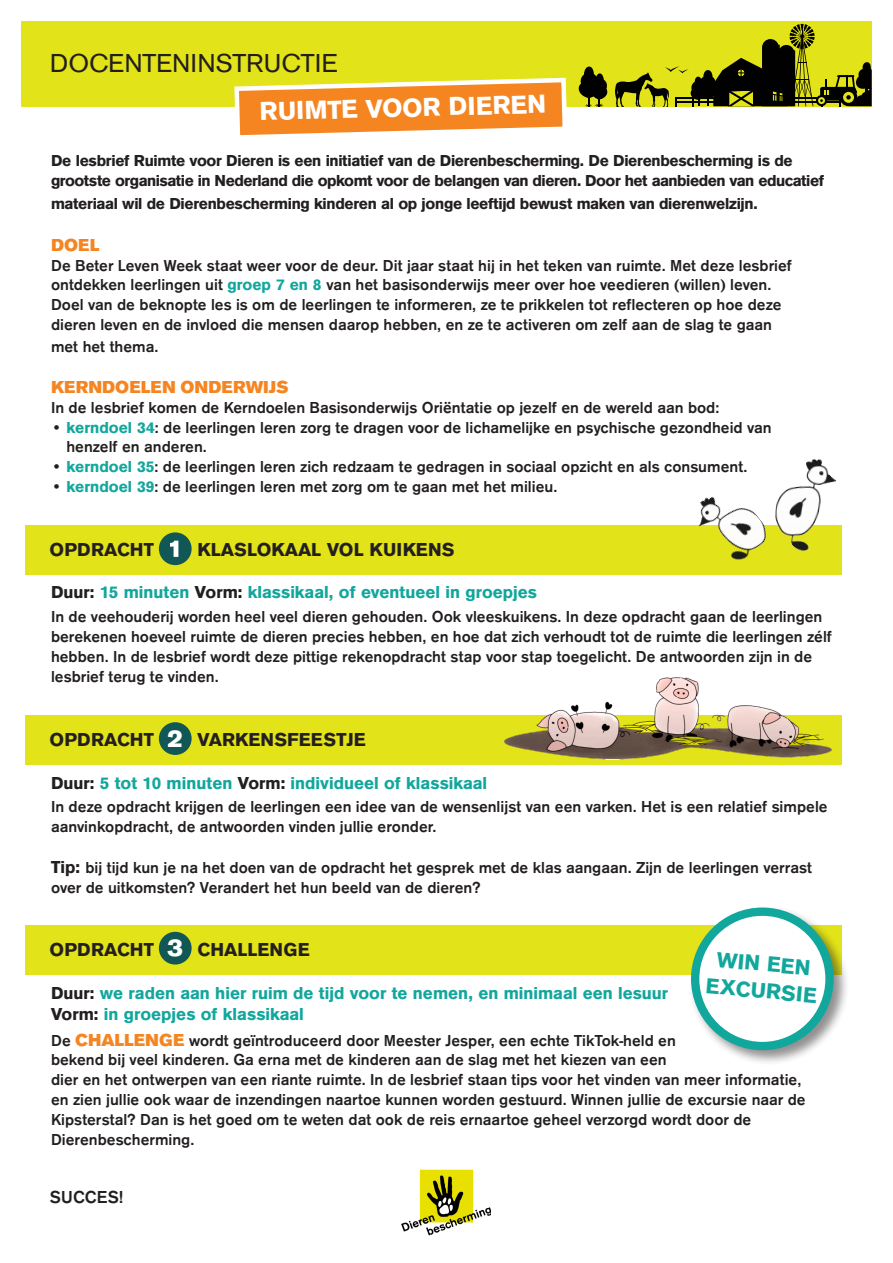
<style>
.page{position:relative;width:893px;height:1263px;background:#fff}
.page>*{position:absolute;margin:0;border:0;box-sizing:border-box;transform-origin:0 0}
.t1{font:27px "Dierenbescherming Sans";letter-spacing:-.005em;color:#231f20}
.t2{font:700 27px "Dierenbescherming Sans";color:#fff}
.t3{font:900 25.05px "Dierenbescherming Sans";color:#fff}
.t4{font:700 22.5px/27px "Dierenbescherming Sans";color:#12a79d;text-align:center}
.t5{font:700 19.5px "Dierenbescherming Sans";color:#231f20}
.t6{font:700 18px "Dierenbescherming Sans";color:#12a79d}
.t7{font:900 18px "Dierenbescherming Sans";color:#f58520}
.t8{font:18px "Dierenbescherming Sans Demi";letter-spacing:.01em;color:#231f20}
.t9{font:16.5px/19.8px "Dierenbescherming Sans Demi";color:#231f20}
.t10{font:700 16.5px/19.8px "Dierenbescherming Sans";letter-spacing:-.02em;color:#231f20}
.s1{font-family:"Dierenbescherming Sans";font-weight:700;color:#12a79d}
.s2{color:#231f20}
.s3{font-family:"Dierenbescherming Sans";font-weight:700;font-size:18px}
.s4{font-family:"Dierenbescherming Sans";font-weight:900;font-size:18px;color:#f58520}
</style>
<div class="page">
<div style="left:21px;top:21px;width:851px;height:85px;background:#e2e318"></div>
<hr style="left:675px;top:102px;width:165px;height:1px;background:#010203">
<svg style="left:578px;top:66px;width:30px;height:40px"></svg>
<div style="left:820px;top:87px;width:35px;height:14px;background:#010203;border-radius:2px"></div>
<svg style="left:835px;top:62px;width:37px;height:44px"></svg>
<svg style="left:615px;top:24px;width:214px;height:82px"></svg>
<svg style="left:232px;top:77px;width:337px;height:59px"></svg>
<div style="left:26px;top:525px;width:816px;height:50px;background:#e2e318"></div>
<div style="left:26px;top:715px;width:816px;height:50px;background:#e2e318"></div>
<div style="left:26px;top:924px;width:816px;height:50px;background:#e2e318"></div>
<div style="left:159px;top:532px;width:33px;height:33px;background:#105755;border-radius:50%"></div>
<svg style="left:170px;top:541px;width:8px;height:16px"></svg>
<img style="left:504px;top:677px;width:328px;height:83px">
<div style="left:159px;top:722px;width:33px;height:33px;background:#105755;border-radius:50%"></div>
<div style="left:159px;top:932px;width:33px;height:32px;background:#105755;border-radius:50%"></div>
<img style="left:698px;top:497px;width:69px;height:63px">
<img style="left:775px;top:459px;width:61px;height:93px">
<div style="left:689px;top:905px;width:160px;height:161px;background:#231f20;opacity:.5"></div>
<div style="left:695px;top:912px;width:134px;height:134px;background:#fff;border-radius:50%"></div>
<div style="left:691px;top:907px;width:143px;height:143px;border:8px solid #12a79d;border-radius:50%"></div>
<img style="left:401px;top:1169px;width:89px;height:67px">
<p class="t1" style="left:50px;top:43px;width:289px">DOCENTENINSTRUCTIE</p>
<p class="t2" style="left:259px;top:92px;width:288px;rotate:-2deg">RUIMTE VOOR DIEREN</p>
<p class="t10" style="left:51px;top:150px;width:775px">De lesbrief Ruimte voor Dieren is een initiatief van de Dierenbescherming. De Dierenbescherming is de grootste organisatie in Nederland die opkomt voor de belangen van dieren. Door het aanbieden van educatief</p>
<p class="t10" style="left:51px;top:193px;width:708px">materiaal wil de Dierenbescherming kinderen al op jonge leeftijd bewust maken van dierenwelzijn.</p>
<p class="t7" style="left:51px;top:231px;width:50px">DOEL</p>
<p class="t9" style="left:51px;top:254px;width:742px">De Beter Leven Week staat weer voor de deur. Dit jaar staat hij in het teken van ruimte. Met deze lesbrief ontdekken leerlingen uit <span class="s1">groep 7 en 8</span> van het basisonderwijs meer over hoe veedieren (willen) leven.<br>Doel van de beknopte les is om de leerlingen te informeren, ze te prikkelen tot reflecteren op hoe deze dieren leven en de invloed die mensen daarop hebben, en ze te activeren om zelf aan de slag te gaan</p>
<p class="t9" style="left:51px;top:335px;width:109px">met het thema.</p>
<p class="t7" style="left:51px;top:374px;width:239px">KERNDOELEN ONDERWIJS</p>
<p class="t9" style="left:51px;top:396px;width:670px">In de lesbrief komen de Kerndoelen Basisonderwijs Oriëntatie op jezelf en de wereld aan bod:</p>
<p class="t9" style="left:66px;top:416px;width:707px;text-indent:-15px">• <span class="s1">kerndoel 34</span>: de leerlingen leren zorg te dragen voor de lichamelijke en psychische gezondheid van henzelf en anderen.</p>
<p class="t9" style="left:51px;top:456px;width:698px">• <span class="s1">kerndoel 35</span>: de leerlingen leren zich redzaam te gedragen in sociaal opzicht en als consument.</p>
<p class="t9" style="left:51px;top:475px;width:508px">• <span class="s1">kerndoel 39</span>: de leerlingen leren met zorg om te gaan met het milieu.</p>
<p class="t5" style="left:50px;top:535px;width:106px">OPDRACHT</p>
<p class="t5" style="left:197px;top:535px;width:259px">KLASLOKAAL VOL KUIKENS</p>
<p class="t6" style="left:51px;top:578px;width:488px"><span class="s2">Duur:</span> 15 minuten <span class="s2">Vorm:</span> klassikaal, of eventueel in groepjes</p>
<p class="t9" style="left:51px;top:606px;width:782px">In de veehouderij worden heel veel dieren gehouden. Ook vleeskuikens. In deze opdracht gaan de leerlingen berekenen hoeveel ruimte de dieren precies hebben, en hoe dat zich verhoudt tot de ruimte die leerlingen zélf hebben. In de lesbrief wordt deze pittige rekenopdracht stap voor stap toegelicht. De antwoorden zijn in de lesbrief terug te vinden.</p>
<p class="t5" style="left:50px;top:725px;width:106px">OPDRACHT</p>
<p class="t3" style="left:167px;top:719px;width:17px">2</p>
<p class="t5" style="left:197px;top:725px;width:170px">VARKENSFEESTJE</p>
<p class="t6" style="left:51px;top:770px;width:438px"><span class="s2">Duur:</span> 5 tot 10 minuten <span class="s2">Vorm:</span> individueel of klassikaal</p>
<p class="t9" style="left:51px;top:795px;width:778px">In deze opdracht krijgen de leerlingen een idee van de wensenlijst van een varken. Het is een relatief simpele aanvinkopdracht, de antwoorden vinden jullie eronder.</p>
<p class="t9" style="left:51px;top:856px;width:763px"><span class="s3">Tip:</span> bij tijd kun je na het doen van de opdracht het gesprek met de klas aangaan. Zijn de leerlingen verrast over de uitkomsten? Verandert het hun beeld van de dieren?</p>
<p class="t5" style="left:50px;top:934px;width:106px">OPDRACHT</p>
<p class="t3" style="left:167px;top:929px;width:17px">3</p>
<p class="t5" style="left:197px;top:934px;width:114px">CHALLENGE</p>
<p class="t6" style="left:51px;top:979px;width:619px"><span class="s2">Duur:</span> we raden aan hier ruim de tijd voor te nemen, en minimaal een lesuur</p>
<p class="t6" style="left:51px;top:1000px;width:254px"><span class="s2">Vorm:</span> in groepjes of klassikaal</p>
<p class="t4" style="left:709px;top:943px;width:113px;rotate:5deg">WIN EEN<br>EXCURSIE</p>
<p class="t9" style="left:51px;top:1029px;width:756px">De <span class="s4">CHALLENGE</span> wordt geïntroduceerd door Meester Jesper, een echte TikTok-held en<br>bekend bij veel kinderen. Ga erna met de kinderen aan de slag met het kiezen van een<br>dier en het ontwerpen van een riante ruimte. In de lesbrief staan tips voor het vinden van meer informatie, en zien jullie ook waar de inzendingen naartoe kunnen worden gestuurd. Winnen jullie de excursie naar de Kipsterstal? Dan is het goed om te weten dat ook de reis ernaartoe geheel verzorgd wordt door de Dierenbescherming.</p>
<p class="t8" style="left:50px;top:1184px;width:75px">SUCCES!</p>
</div>
